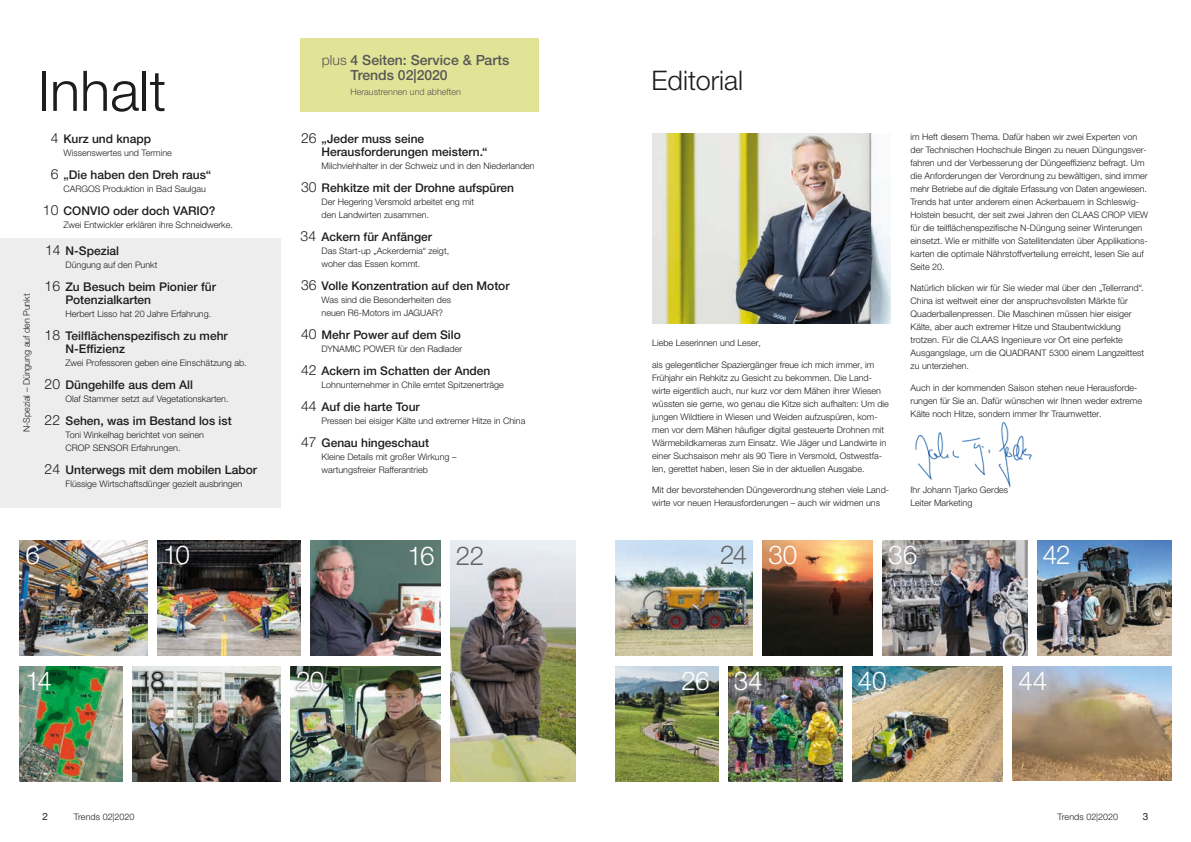
<style>
.page{position:relative;width:1191px;height:842px;background:#fff}
.page>*{position:absolute;margin:0;border:0;box-sizing:border-box;transform-origin:0 0}
.t1{font:300 56px "CLAAS Helvetica Neue";color:#1d1d1b}
.t2{font:300 27px "CLAAS Helvetica Neue";color:#1d1d1b}
.t3{font:300 26px "CLAAS Helvetica Neue";letter-spacing:-.025em;color:#fff}
.t4{font:300 26px "CLAAS Helvetica Neue";color:#646463}
.t5{font:300 26px "CLAAS Helvetica Neue";color:#1d1d1b}
.t6{font:500 14px/15px "CLAAS Helvetica Neue";color:#575756}
.t7{font:500 12px/13px "CLAAS Helvetica Neue";color:#1d1d1b}
.t8{font:10px "CLAAS Helvetica Neue";color:#1d1d1b}
.t9{font:300 9px/13px "CLAAS Helvetica Neue";color:#1d1d1b}
.t10{font:300 9px "CLAAS Helvetica Neue";color:#575756}
.s1{font-weight:300;font-size:14px}
.s2{font-weight:300}
</style>
<div class="page">
<div style="left:0;top:238px;width:281px;height:269px;background:#ededed"></div>
<img style="left:915px;top:422px;width:117px;height:66px">
<img style="left:882px;top:540px;width:145px;height:115px">
<img style="left:1037px;top:540px;width:134px;height:115px">
<div style="left:300px;top:38px;width:239px;height:74px;background:#e1e396"></div>
<img style="left:763px;top:540px;width:110px;height:115px">
<img style="left:20px;top:666px;width:102px;height:115px">
<img style="left:133px;top:666px;width:148px;height:115px">
<img style="left:615px;top:666px;width:103px;height:115px">
<img style="left:615px;top:540px;width:138px;height:115px">
<img style="left:852px;top:666px;width:151px;height:115px">
<img style="left:1012px;top:666px;width:159px;height:115px">
<img style="left:728px;top:666px;width:114px;height:115px">
<img style="left:310px;top:540px;width:130px;height:115px">
<img style="left:291px;top:666px;width:149px;height:115px">
<img style="left:20px;top:540px;width:128px;height:115px">
<img style="left:157px;top:540px;width:143px;height:115px">
<div style="left:294px;top:669px;width:32px;height:25px;background:#1d1d1b;opacity:.75"></div>
<div style="left:138px;top:669px;width:29px;height:25px;background:#1d1d1b;opacity:.75"></div>
<div style="left:729px;top:666px;width:39px;height:31px;background:#fff;opacity:.9"></div>
<img style="left:450px;top:540px;width:125px;height:241px">
<img style="left:652px;top:133px;width:238px;height:190px">
<p class="t9" style="left:20px;top:432px;width:140px;rotate:-90deg">N-Spezial – Düngung auf den Punkt</p>
<h1 class="t1" style="left:38px;top:55px;width:130px">Inhalt</h1>
<h3 class="t7" style="left:51px;top:133px;width:102px"><span class="s1">4</span> Kurz und knapp</h3>
<p class="t9" style="left:64px;top:147px;width:110px">Wissenswertes und Termine</p>
<h3 class="t7" style="left:51px;top:169px;width:162px"><span class="s1">6</span> „Die haben den Dreh raus“</h3>
<p class="t9" style="left:64px;top:183px;width:144px">CARGOS Produktion in Bad Saulgau</p>
<h3 class="t7" style="left:43px;top:205px;width:174px"><span class="s1">10</span> CONVIO oder doch VARIO?</h3>
<p class="t9" style="left:64px;top:219px;width:171px">Zwei Entwickler erklären ihre Schneidwerke.</p>
<h3 class="t7" style="left:45px;top:245px;width:76px"><span class="s1">14</span> N-Spezial</h3>
<p class="t9" style="left:66px;top:259px;width:93px">Düngung auf den Punkt</p>
<h3 class="t7" style="left:66px;top:281px;width:152px;text-indent:-21px"><span class="s1">16</span> Zu Besuch beim Pionier für<br>Potenzialkarten</h3>
<p class="t9" style="left:66px;top:308px;width:147px">Herbert Lisso hat 20 Jahre Erfahrung.</p>
<h3 class="t7" style="left:66px;top:329px;width:164px;text-indent:-21px"><span class="s1">18</span> Teilflächenspezifisch zu mehr<br>N-Effizienz</h3>
<p class="t9" style="left:66px;top:356px;width:182px">Zwei Professoren geben eine Einschätzung ab.</p>
<h3 class="t7" style="left:45px;top:378px;width:150px"><span class="s1">20</span> Düngehilfe aus dem All</h3>
<p class="t9" style="left:66px;top:392px;width:164px">Olaf Stammer setzt auf Vegetationskarten.</p>
<h3 class="t7" style="left:45px;top:414px;width:189px"><span class="s1">22</span> Sehen, was im Bestand los ist</h3>
<p class="t9" style="left:66px;top:428px;width:140px">Toni Winkelhag berichtet von seinen<br>CROP SENSOR Erfahrungen.</p>
<h3 class="t7" style="left:45px;top:463px;width:214px"><span class="s1">24</span> Unterwegs mit dem mobilen Labor</h3>
<p class="t9" style="left:66px;top:477px;width:178px">Flüssige Wirtschaftsdünger gezielt ausbringen</p>
<h3 class="t6" style="left:351px;top:53px;width:160px;text-indent:-29px"><span class="s2">plus</span> 4 Seiten: Service &amp; Parts<br>Trends 02|2020</h3>
<p class="t10" style="left:351px;top:86px;width:112px">Heraustrennen und abheften</p>
<h3 class="t7" style="left:321px;top:133px;width:167px;text-indent:-21px"><span class="s1">26</span> „Jeder muss seine<br>Herausforderungen meistern.“</h3>
<p class="t9" style="left:321px;top:160px;width:215px">Milchviehhalter in der Schweiz und in den Niederlanden</p>
<h3 class="t7" style="left:301px;top:182px;width:215px"><span class="s1">30</span> Rehkitze mit der Drohne aufspüren</h3>
<p class="t9" style="left:321px;top:196px;width:154px">Der Hegering Versmold arbeitet eng mit den Landwirten zusammen.</p>
<h3 class="t7" style="left:300px;top:231px;width:133px"><span class="s1">34</span> Ackern für Anfänger</h3>
<p class="t9" style="left:321px;top:245px;width:129px">Das Start-up „Ackerdemia“ zeigt, woher das Essen kommt.</p>
<h3 class="t7" style="left:301px;top:279px;width:210px"><span class="s1">36</span> Volle Konzentration auf den Motor</h3>
<p class="t9" style="left:321px;top:293px;width:131px">Was sind die Besonderheiten des neuen R6-Motors im JAGUAR?</p>
<h3 class="t7" style="left:301px;top:328px;width:161px"><span class="s1">40</span> Mehr Power auf dem Silo</h3>
<p class="t9" style="left:321px;top:342px;width:142px">DYNAMIC POWER für den Radlader</p>
<h3 class="t7" style="left:301px;top:364px;width:191px"><span class="s1">42</span> Ackern im Schatten der Anden</h3>
<p class="t9" style="left:321px;top:378px;width:184px">Lohnunternehmer in Chile erntet Spitzenerträge</p>
<h3 class="t7" style="left:301px;top:400px;width:120px"><span class="s1">44</span> Auf die harte Tour</h3>
<p class="t9" style="left:321px;top:414px;width:205px">Pressen bei eisiger Kälte und extremer Hitze in China</p>
<h3 class="t7" style="left:301px;top:436px;width:129px"><span class="s1">47</span> Genau hingeschaut</h3>
<p class="t9" style="left:321px;top:450px;width:137px">Kleine Details mit großer Wirkung – wartungsfreier Rafferantrieb</p>
<h2 class="t2" style="left:651px;top:63px;width:93px">Editorial</h2>
<p class="t9" style="left:652px;top:337px;width:110px">Liebe Leserinnen und Leser,</p>
<p class="t9" style="left:652px;top:358px;width:238px">als gelegentlicher Spaziergänger freue ich mich immer, im Frühjahr ein Rehkitz zu Gesicht zu bekommen. Die Land&shy;wirte eigentlich auch, nur kurz vor dem Mähen ihrer Wiesen wüssten sie gerne, wo genau die Kitze sich aufhalten: Um die jungen Wildtiere in Wiesen und Weiden aufzuspüren, kom&shy;men vor dem Mähen häufiger digital gesteuerte Drohnen mit Wärmebildkameras zum Einsatz. Wie Jäger und Landwirte in einer Suchsaison mehr als 90 Tiere in Versmold, Ostwestfa&shy;len, gerettet haben, lesen Sie in der aktuellen Ausgabe.</p>
<p class="t9" style="left:652px;top:484px;width:238px">Mit der bevorstehenden Düngeverordnung stehen viele Land&shy;wirte vor neuen Herausforderungen – auch wir widmen uns</p>
<p class="t9" style="left:910px;top:130px;width:239px">im Heft diesem Thema. Dafür haben wir zwei Experten von der Technischen Hochschule Bingen zu neuen Düngungsver&shy;fahren und der Verbesserung der Düngeeffizienz befragt. Um die Anforderungen der Verordnung zu bewältigen, sind immer mehr Betriebe auf die digitale Erfassung von Daten angewiesen.<br>Trends hat unter anderem einen Ackerbauern in Schleswig-Holstein besucht, der seit zwei Jahren den CLAAS CROP VIEW für die teilflächenspezifische N-Düngung seiner Winterungen einsetzt. Wie er mithilfe von Satellitendaten über Applikations&shy;karten die optimale Nährstoffverteilung erreicht, lesen Sie auf Seite 20.</p>
<p class="t9" style="left:910px;top:282px;width:235px">Natürlich blicken wir für Sie wieder mal über den „Tellerrand“.<br>China ist weltweit einer der anspruchsvollsten Märkte für Quaderballenpressen. Die Maschinen müssen hier eisiger Kälte, aber auch extremer Hitze und Staubentwicklung trotzen. Für die CLAAS Ingenieure vor Ort eine perfekte Ausgangslage, um die QUADRANT 5300 einem Langzeittest zu unterziehen.</p>
<p class="t9" style="left:910px;top:381px;width:233px">Auch in der kommenden Saison stehen neue Herausforde&shy;rungen für Sie an. Dafür wünschen wir Ihnen weder extreme<br>Kälte noch Hitze, sondern immer Ihr Traumwetter.</p>
<p class="t9" style="left:910px;top:483px;width:99px">Ihr Johann Tjarko Gerdes<br>Leiter Marketing</p>
<h3 class="t3" style="left:26px;top:538px;width:16px">6</h3>
<h3 class="t3" style="left:26px;top:664px;width:28px">14</h3>
<h3 class="t3" style="left:163px;top:538px;width:29px">10</h3>
<h3 class="t3" style="left:407px;top:539px;width:29px">16</h3>
<h3 class="t4" style="left:456px;top:539px;width:30px">22</h3>
<h3 class="t4" style="left:720px;top:538px;width:29px">24</h3>
<h3 class="t3" style="left:768px;top:538px;width:30px">30</h3>
<h3 class="t3" style="left:888px;top:538px;width:30px">36</h3>
<h3 class="t3" style="left:1042px;top:538px;width:29px">42</h3>
<h3 class="t3" style="left:681px;top:664px;width:30px">26</h3>
<h3 class="t5" style="left:138px;top:664px;width:28px">18</h3>
<h3 class="t3" style="left:296px;top:664px;width:30px">20</h3>
<h3 class="t3" style="left:858px;top:664px;width:30px">40</h3>
<h3 class="t3" style="left:1018px;top:664px;width:30px">44</h3>
<h3 class="t3" style="left:734px;top:664px;width:30px">34</h3>
<p class="t8" style="left:43px;top:810px;width:7px">2</p>
<p class="t9" style="left:74px;top:810px;width:62px">Trends 02|2020</p>
<p class="t9" style="left:1057px;top:810px;width:62px">Trends 02|2020</p>
<p class="t8" style="left:1142px;top:810px;width:7px">3</p>
</div>
